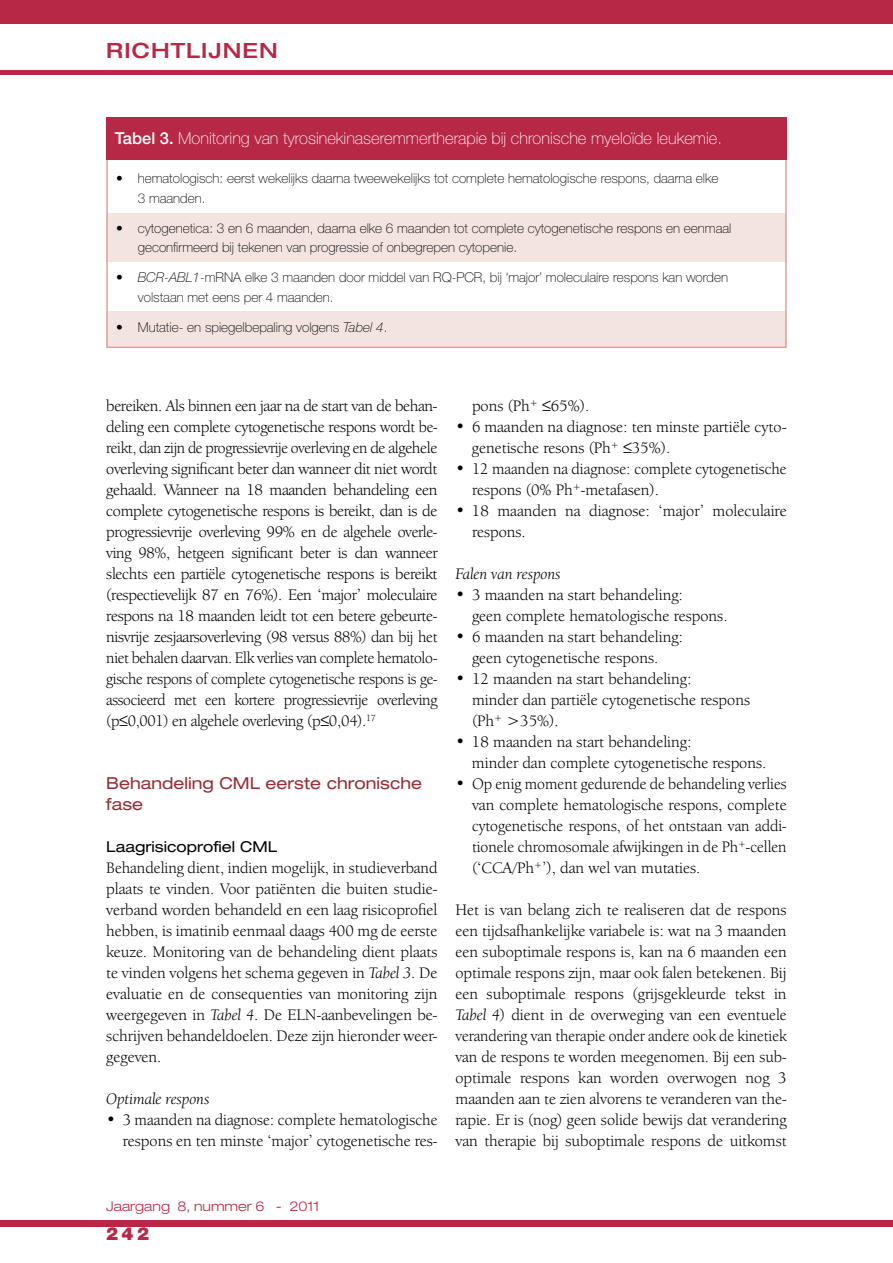
<style>
.page{position:relative;width:893px;height:1263px;background:#fff}
.page>*{position:absolute;margin:0;border:0;box-sizing:border-box;transform-origin:0 0}
.t1{font:500 expanded 21px "Helvetica Neue LT Std";letter-spacing:.05em;color:#b72847}
.t2{font:900 18px "Helvetica Neue LT Std";color:#b72847}
.t3{font:16.5px/21px "Berkeley Oldstyle IT Cby BT";color:#000}
.t4{font:100 16.5px "Helvetica Neue LT Std";color:#fff}
.t5{font:expanded 16.5px/21px "Helvetica Neue LT Std";color:#962e34}
.t6{font:italic 16.5px "Berkeley Oldstyle IT Cby BT";color:#000}
.t7{font:expanded 15px "Helvetica Neue LT Std";color:#000}
.t8{font:100 13.5px/19.5px "Helvetica Neue LT Std";color:#000}
.t9{font:300 expanded 13.5px "Helvetica Neue LT Std";color:#b72847}
.s1{font-weight:500}
.s2{font-style:italic}
</style>
<div class="page">
<div style="left:0;top:0;width:893px;height:23px;background:#b72847"></div>
<div style="left:0;top:1220px;width:893px;height:7px;background:#b72847"></div>
<hr style="left:0;top:70px;width:893px;height:4px;background:#b72847">
<div style="left:106px;top:213px;width:681px;height:49px;background:#f3e4e0"></div>
<div style="left:106px;top:311px;width:681px;height:36px;background:#f3e4e0"></div>
<div style="left:106px;top:157px;width:681px;height:191px;border:2px solid #dca39e"></div>
<div style="left:106px;top:117px;width:681px;height:42px;background:#b72847"></div>
<p class="t1" style="left:106px;top:37px;width:173px">RICHTLIJNEN</p>
<p class="t4" style="left:115px;top:129px;width:609px"><span class="s1">Tabel 3.</span> Monitoring van tyrosinekinaseremmertherapie bij chronische myeloïde leukemie.</p>
<p class="t8" style="left:138px;top:168px;width:582px;text-indent:-21px">• hematologisch: eerst wekelijks daarna tweewekelijks tot complete hematologische respons, daarna elke<br>3 maanden.</p>
<p class="t8" style="left:138px;top:218px;width:595px;text-indent:-21px">• cytogenetica: 3 en 6 maanden, daarna elke 6 maanden tot complete cytogenetische respons en eenmaal geconfirmeerd bij tekenen van progressie of onbegrepen cytopenie.</p>
<p class="t8" style="left:138px;top:267px;width:592px;text-indent:-21px">• <span class="s2">BCR-ABL1</span>-mRNA elke 3 maanden door middel van RQ-PCR, bij ‘major’ moleculaire respons kan worden volstaan met eens per 4 maanden.</p>
<p class="t8" style="left:116px;top:317px;width:273px">• Mutatie- en spiegelbepaling volgens <span class="s2">Tabel 4</span>.</p>
<p class="t3" style="left:106px;top:395px;width:333px;text-align:justify">bereiken. Als binnen een jaar na de start van de behan&shy;deling een complete cytogenetische respons wordt be&shy;reikt, dan zijn de progressievrije overleving en de algehele overleving significant beter dan wanneer dit niet wordt gehaald. Wanneer na 18 maanden behandeling een complete cytogenetische respons is bereikt, dan is de progressievrije overleving 99% en de algehele overle&shy;ving 98%, hetgeen significant beter is dan wanneer slechts een partiële cytogenetische respons is bereikt (respectievelijk 87 en 76%). Een ‘major’ moleculaire respons na 18 maanden leidt tot een betere gebeurte&shy;nisvrije zesjaarsoverleving (98 versus 88%) dan bij het niet behalen daarvan. Elk verlies van complete hematolo&shy;gische respons of complete cytogenetische respons is ge&shy;associeerd met een kortere progressievrije overleving (p≤0,001) en algehele overleving (p≤0,04).<sup>17</sup></p>
<p class="t5" style="left:106px;top:772px;width:317px">Behandeling CML eerste chronische fase</p>
<p class="t7" style="left:106px;top:838px;width:172px">Laagrisicoprofiel CML</p>
<p class="t3" style="left:106px;top:857px;width:333px;text-align:justify">Behandeling dient, indien mogelijk, in studieverband plaats te vinden. Voor patiënten die buiten studie&shy;verband worden behandeld en een laag risicoprofiel hebben, is imatinib eenmaal daags 400 mg de eerste keuze. Monitoring van de behandeling dient plaats te vinden volgens het schema gegeven in <span class="s2">Tabel 3</span>. De evaluatie en de consequenties van monitoring zijn weergegeven in <span class="s2">Tabel 4</span>. De ELN-aanbevelingen be&shy;schrijven behandeldoelen. Deze zijn hieronder weer&shy;gegeven.</p>
<p class="t6" style="left:106px;top:1089px;width:105px">Optimale respons</p>
<p class="t3" style="left:106px;top:1109px;width:333px;text-align:right">• 3 maanden na diagnose: complete hematologische respons en ten minste ‘major’ cytogenetische res-</p>
<p class="t3" style="left:472px;top:395px;width:119px">pons (Ph<sup>+</sup> ≤65%).</p>
<p class="t3" style="left:472px;top:416px;width:316px;text-indent:-16px">• 6 maanden na diagnose: ten minste partiële cyto&shy;genetische resons (Ph<sup>+</sup> ≤35%).</p>
<p class="t3" style="left:472px;top:458px;width:316px;text-indent:-17px">• 12 maanden na diagnose: complete cytogenetische respons (0% Ph<sup>+</sup>-metafasen).</p>
<p class="t3" style="left:472px;top:500px;width:316px;text-indent:-17px">• 18 maanden na diagnose: ‘major’ moleculaire respons.</p>
<p class="t6" style="left:455px;top:564px;width:107px">Falen van respons</p>
<p class="t3" style="left:472px;top:584px;width:257px;text-indent:-16px">• 3 maanden na start behandeling:<br>geen complete hematologische respons.</p>
<p class="t3" style="left:455px;top:626px;width:229px;text-align:center">• 6 maanden na start behandeling: geen cytogenetische respons.</p>
<p class="t3" style="left:472px;top:668px;width:280px;text-indent:-16px">• 12 maanden na start behandeling:<br>minder dan partiële cytogenetische respons (Ph<sup>+</sup> &gt;35%).</p>
<p class="t3" style="left:472px;top:731px;width:296px;text-indent:-16px">• 18 maanden na start behandeling:<br>minder dan complete cytogenetische respons.</p>
<p class="t3" style="left:472px;top:773px;width:316px;text-align:justify;text-indent:-17px">• Op enig moment gedurende de behandeling verlies van complete hematologische respons, complete cytogenetische respons, of het ontstaan van addi&shy;tionele chromosomale afwijkingen in de Ph<sup>+</sup>-cellen (‘CCA/Ph<sup>+</sup>’), dan wel van mutaties.</p>
<p class="t3" style="left:455px;top:899px;width:333px;text-align:justify">Het is van belang zich te realiseren dat de respons een tijdsafhankelijke variabele is: wat na 3 maanden een suboptimale respons is, kan na 6 maanden een optimale respons zijn, maar ook falen betekenen. Bij een suboptimale respons (grijsgekleurde tekst in <span class="s2">Tabel 4</span>) dient in de overweging van een eventuele verandering van therapie onder andere ook de kinetiek van de respons te worden meegenomen. Bij een sub&shy;optimale respons kan worden overwogen nog 3 maanden aan te zien alvorens te veranderen van the&shy;rapie. Er is (nog) geen solide bewijs dat verandering van therapie bij suboptimale respons de uitkomst</p>
<p class="t9" style="left:106px;top:1198px;width:215px">Jaargang 8, nummer 6 - 2011</p>
<p class="t2" style="left:106px;top:1222px;width:44px">242</p>
</div>
